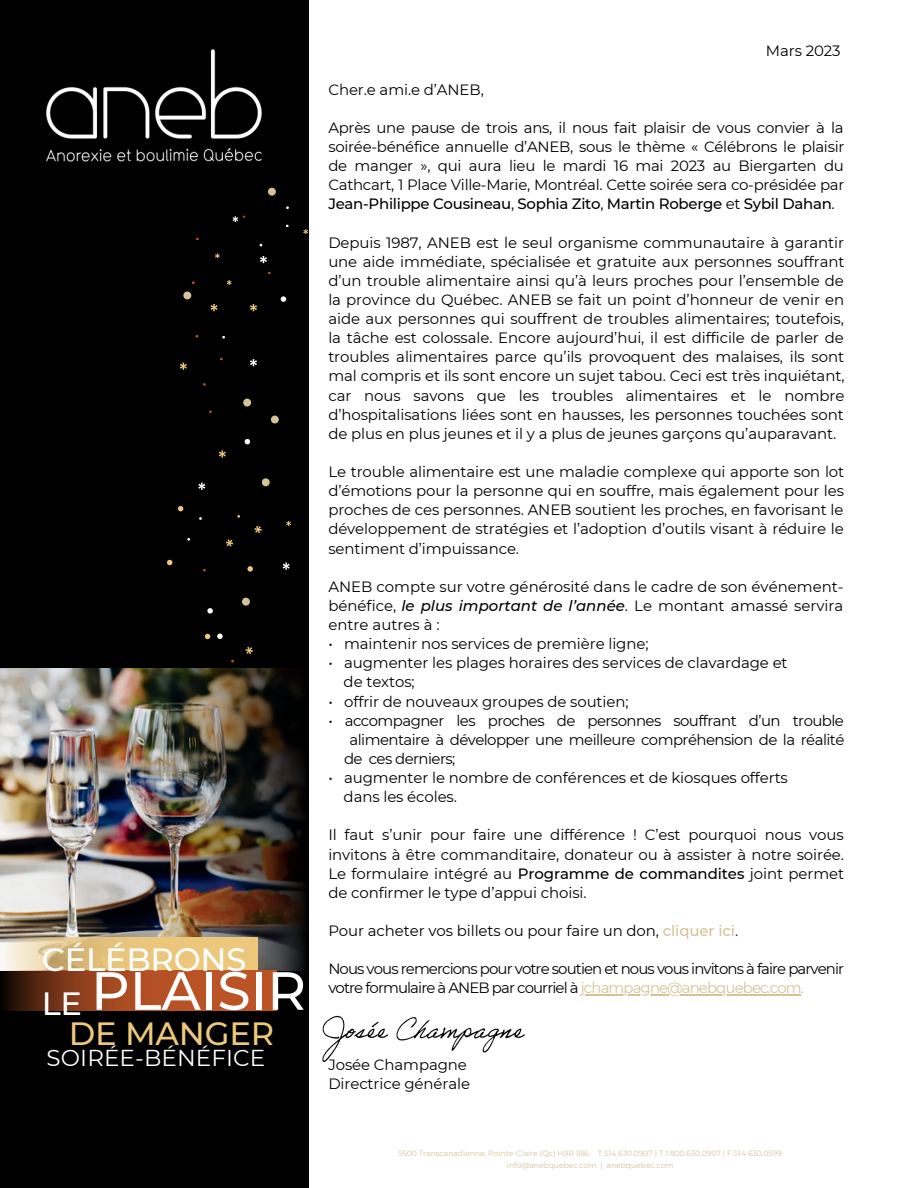
<style>
.page{position:relative;width:918px;height:1188px;background:#fff}
.page>*{position:absolute;margin:0;border:0;box-sizing:border-box;transform-origin:0 0}
.t1{font:500 53.7px "Montserrat";color:#fff}
.t2{font:500 32.1px/44.2px "Montserrat";letter-spacing:-.005em;color:#fff}
.t3{font:500 32.1px "Montserrat";letter-spacing:-.005em;color:#edc87c}
.t4{font:22.95px "Montserrat";letter-spacing:.005em;color:#fff}
.t5{font:15px/19.2px "Montserrat";letter-spacing:-.005em;color:#000;text-align:justify}
.t6{font:15px "Montserrat";letter-spacing:-.04em;color:#000}
.t7{font:15px/19.2px "Montserrat";letter-spacing:-.06em;color:#000}
.t8{font:7.65px/11.7px "Montserrat";letter-spacing:-.005em;color:#d5c297;text-align:center}
.s1{font-weight:500}
.s2{font-weight:500;font-style:italic}
.s3{color:#fff}
.s4{font-weight:500;color:#d5c297}
.s5{color:#00f}
.s6{color:#d5c297}
</style>
<div class="page">
<div style="left:0;top:0;width:308px;height:1188px;background:#000"></div>
<svg style="left:215px;top:253px;width:5px;height:5px"></svg>
<svg style="left:167px;top:560px;width:5px;height:5px"></svg>
<svg style="left:178px;top:506px;width:5px;height:5px"></svg>
<svg style="left:180px;top:363px;width:7px;height:7px"></svg>
<div style="left:183px;top:291px;width:8px;height:8px;background:#d5c297;border-radius:50%"></div>
<svg style="left:198px;top:483px;width:7px;height:7px"></svg>
<svg style="left:207px;top:608px;width:6px;height:6px"></svg>
<svg style="left:210px;top:304px;width:8px;height:7px"></svg>
<svg style="left:205px;top:634px;width:5px;height:5px"></svg>
<svg style="left:217px;top:634px;width:6px;height:5px"></svg>
<svg style="left:219px;top:450px;width:7px;height:8px"></svg>
<svg style="left:227px;top:280px;width:5px;height:5px"></svg>
<svg style="left:226px;top:539px;width:7px;height:8px"></svg>
<svg style="left:233px;top:216px;width:12px;height:6px"></svg>
<div style="left:242px;top:598px;width:8px;height:8px;background:#d5c297;border-radius:50%"></div>
<div style="left:243px;top:399px;width:8px;height:8px;background:#d5c297;border-radius:50%"></div>
<svg style="left:244px;top:439px;width:6px;height:6px"></svg>
<svg style="left:246px;top:647px;width:7px;height:7px"></svg>
<svg style="left:247px;top:566px;width:6px;height:6px"></svg>
<svg style="left:250px;top:304px;width:7px;height:7px"></svg>
<svg style="left:250px;top:359px;width:7px;height:7px"></svg>
<svg style="left:254px;top:526px;width:8px;height:7px"></svg>
<svg style="left:260px;top:256px;width:7px;height:7px"></svg>
<div style="left:262px;top:478px;width:8px;height:8px;background:#d5c297;border-radius:50%"></div>
<div style="left:271px;top:416px;width:8px;height:7px;background:#d5c297;border-radius:50%"></div>
<svg style="left:281px;top:296px;width:5px;height:6px"></svg>
<svg style="left:283px;top:563px;width:7px;height:7px"></svg>
<svg style="left:286px;top:521px;width:5px;height:5px"></svg>
<svg style="left:303px;top:229px;width:5px;height:5px"></svg>
<div style="left:268px;top:188px;width:8px;height:8px;background:#d5c297;border-radius:50%"></div>
<img style="left:0;top:669px;width:305px;height:301px">
<img style="left:3px;top:937px;width:255px;height:33px">
<img style="left:0;top:970px;width:277px;height:40px">
<img style="left:46px;top:49px;width:216px;height:113px">
<hr style="left:581px;top:995px;width:220px;height:1px;background:#d5c297">
<img style="left:322px;top:1015px;width:203px;height:47px">
<h2 class="t2" style="left:42px;top:937px;width:206px">CÉLÉBRONS<br>LE</h2>
<h2 class="t3" style="left:69px;top:1014px;width:207px">DE MANGER</h2>
<h1 class="t1" style="left:91px;top:958px;width:217px">PLAISIR</h1>
<h3 class="t4" style="left:47px;top:1044px;width:220px">SOIRÉE-BÉNÉFICE</h3>
<p class="t5" style="left:766px;top:41px;width:76px">Mars 2023</p>
<p class="t5" style="left:328px;top:80px;width:157px">Cher.e ami.e d’ANEB,</p>
<p class="t5" style="left:328px;top:118px;width:518px">Après une pause de trois ans, il nous fait plaisir de vous convier à la soirée-bénéfice annuelle d’ANEB, sous le thème « Célébrons le plaisir de manger », qui aura lieu le mardi 16 mai 2023 au Biergarten du Cathcart, 1 Place Ville-Marie, Montréal. Cette soirée sera co-présidée par <span class="s1">Jean-Philippe Cousineau</span>, <span class="s1">Sophia Zito</span>, <span class="s1">Martin Roberge</span> et <span class="s1">Sybil Dahan</span>.</p>
<p class="t5" style="left:328px;top:233px;width:518px">Depuis 1987, ANEB est le seul organisme communautaire à garantir une aide immédiate, spécialisée et gratuite aux personnes souffrant d’un trouble alimentaire ainsi qu’à leurs proches pour l’ensemble de la province du Québec. ANEB se fait un point d’honneur de venir en aide aux personnes qui souffrent de troubles alimentaires; toutefois, la tâche est colossale. Encore aujourd’hui, il est difficile de parler de troubles alimentaires parce qu’ils provoquent des malaises, ils sont mal compris et ils sont encore un sujet tabou. Ceci est très inquiétant, car nous savons que les troubles alimentaires et le nombre d’hospitalisations liées sont en hausses, les personnes touchées sont de plus en plus jeunes et il y a plus de jeunes garçons qu’auparavant.</p>
<p class="t5" style="left:328px;top:462px;width:517px">Le trouble alimentaire est une maladie complexe qui apporte son lot d’émotions pour la personne qui en souffre, mais également pour les proches de ces personnes. ANEB soutient les proches, en favorisant le développement de stratégies et l’adoption d’outils visant à réduire le sentiment d’impuissance.</p>
<p class="t5" style="left:328px;top:577px;width:517px">ANEB compte sur votre générosité dans le cadre de son événement&shy;bénéfice, <span class="s2">le plus important de l’année</span>. Le montant amassé servira entre autres à :</p>
<p class="t5" style="left:328px;top:634px;width:322px">• maintenir nos services de première ligne;</p>
<p class="t5" style="left:344px;top:653px;width:446px;text-indent:-15px">• augmenter les plages horaires des services de clavardage et de textos;</p>
<p class="t5" style="left:328px;top:692px;width:302px">• offrir de nouveaux groupes de soutien;</p>
<p class="t6" style="left:328px;top:711px;width:517px">• accompagner les proches de personnes souffrant d’un trouble</p>
<p class="t6" style="left:334px;top:730px;width:512px"><span class="s3">......</span>alimentaire à développer une meilleure compréhension de la réalité</p>
<p class="t6" style="left:328px;top:749px;width:129px"><span class="s3">......</span>de ces derniers;</p>
<p class="t5" style="left:344px;top:768px;width:446px;text-indent:-15px">• augmenter le nombre de conférences et de kiosques offerts dans les écoles.</p>
<p class="t5" style="left:328px;top:825px;width:517px">Il faut s’unir pour faire une différence ! C’est pourquoi nous vous invitons à être commanditaire, donateur ou à assister à notre soirée.<br>Le formulaire intégré au <span class="s1">Programme de commandites</span> joint permet de confirmer le type d’appui choisi.</p>
<p class="t5" style="left:328px;top:921px;width:411px">Pour acheter vos billets ou pour faire un don, <span class="s4">cliquer ici</span><span class="s5">.</span></p>
<p class="t7" style="left:328px;top:959px;width:517px">Nous vous remercions pour votre soutien et nous vous invitons à faire parvenir votre formulaire à ANEB par courriel à <span class="s6">jchampagne@anebquebec.com.</span></p>
<p class="t5" style="left:328px;top:1055px;width:143px">Josée Champagne<br>Directrice générale</p>
<p class="t8" style="left:398px;top:1148px;width:386px">5500 Transcanadienne, Pointe-Claire (Qc) H9R 1B6 T 514 630.0907 | T 1.800.630.0907 | F 514 630.0599 info@anebquebec.com | anebquebec.com</p>
</div>
